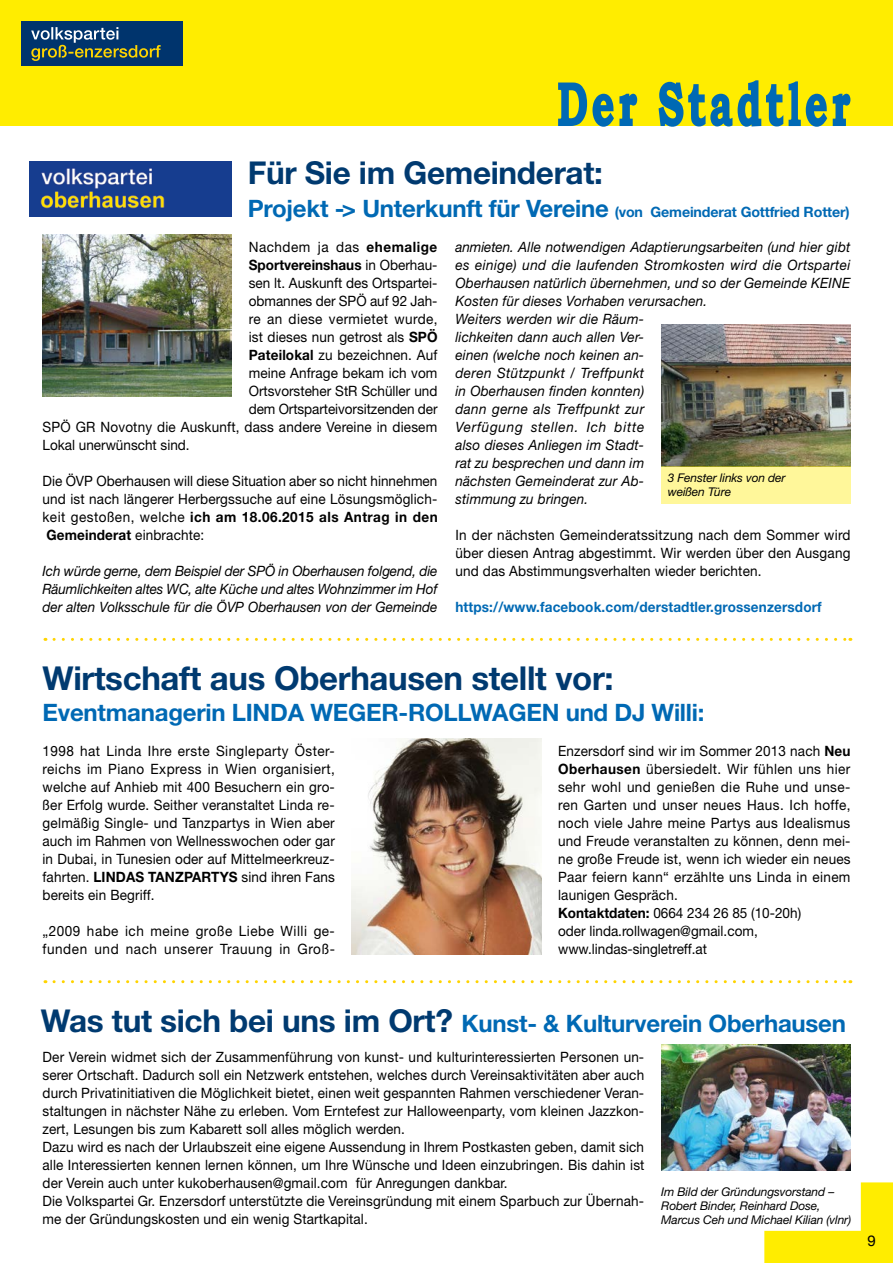
<style>
.page{position:relative;width:893px;height:1263px;background:#fff}
.page>*{position:absolute;margin:0;border:0;box-sizing:border-box;transform-origin:0 0}
.t1{font:700 33px "Helvetica Neue LT Std";letter-spacing:-.01em;color:#003a70}
.t2{font:700 31.5px "Helvetica Neue LT Std";letter-spacing:-.01em;color:#003a70}
.t3{font:700 24px "Helvetica Neue LT Std";letter-spacing:-.01em;color:#0069b4}
.t4{font:15px "Helvetica Neue";color:#000}
.t5{font:14.25px/18px "Helvetica Neue LT Std";letter-spacing:.01em;color:#000;text-align:justify;scale:.95 1}
.t6{font:italic 14.25px/18px "Helvetica Neue LT Std";letter-spacing:.01em;color:#000;text-align:justify;scale:.95 1}
.t7{font:14.25px/18px "Helvetica Neue LT Std";letter-spacing:.035em;color:#000;scale:.95 1}
.t8{font:700 14.25px "Helvetica Neue LT Std";letter-spacing:-.01em;color:#0069b4}
.t9{font:700 14.25px "Helvetica Neue LT Std";letter-spacing:.01em;color:#0069b4;scale:.95 1}
.t10{font:700 14.25px "Helvetica Neue LT Std";color:#000;scale:.95 1}
.t11{font:14.25px "Helvetica Neue LT Std";letter-spacing:.03em;color:#000;scale:.95 1}
.t12{font:14.25px "Helvetica Neue LT Std";letter-spacing:.04em;color:#000;scale:.95 1}
.t13{font:italic 12px/14.2px "Helvetica Neue LT Std";letter-spacing:-.01em;color:#000}
.s1{font-size:24px}
.s2{font-weight:700}
.s3{font-weight:400}
.s4{font-size:31.5px;color:#003a70}
</style>
<div class="page">
<div style="left:0;top:0;width:893px;height:126px;background:#ffed00"></div>
<svg style="left:764px;top:1182px;width:129px;height:81px"></svg>
<svg style="left:738px;top:80px;width:45px;height:47px"></svg>
<svg style="left:833px;top:94px;width:17px;height:32px"></svg>
<svg style="left:658px;top:82px;width:74px;height:45px"></svg>
<svg style="left:558px;top:83px;width:79px;height:44px"></svg>
<svg style="left:789px;top:81px;width:38px;height:46px"></svg>
<div style="left:21px;top:21px;width:162px;height:44px;background:#00346d"></div>
<svg style="left:31px;top:27px;width:130px;height:34px"></svg>
<img style="left:30px;top:161px;width:202px;height:56px">
<img style="left:43px;top:234px;width:189px;height:162px">
<img style="left:352px;top:738px;width:189px;height:216px">
<img style="left:661px;top:324px;width:189px;height:142px">
<img style="left:661px;top:1044px;width:189px;height:126px">
<svg style="left:54px;top:980px;width:797px;height:3px"></svg>
<svg style="left:54px;top:638px;width:797px;height:3px"></svg>
<div style="left:661px;top:466px;width:189px;height:38px;background:#fff79a"></div>
<h2 class="t2" style="left:248px;top:153px;width:357px">Für Sie im Gemeinderat:</h2>
<p class="t8" style="left:248px;top:203px;width:603px"><span class="s1">Projekt -&gt; Unterkunft für Vereine</span> (von Gemeinderat Gottfried Rotter)</p>
<p class="t12" style="left:249px;top:238px;width:200px">Nachdem ja das <span class="s2">ehemalige</span></p>
<p class="t10" style="left:249px;top:256px;width:200px">Sportvereinshaus <span class="s3">in Oberhau-</span></p>
<p class="t5" style="left:249px;top:274px;width:200px">sen lt. Auskunft des Ortspartei-</p>
<p class="t5" style="left:249px;top:292px;width:200px">obmannes der SPÖ auf 92 Jah-</p>
<p class="t11" style="left:249px;top:310px;width:200px">re an diese vermietet wurde,</p>
<p class="t5" style="left:249px;top:328px;width:200px">ist dieses nun getrost als <span class="s2">SPÖ</span></p>
<p class="t5" style="left:249px;top:346px;width:200px"><span class="s2">Pateilokal</span> zu bezeichnen. Auf</p>
<p class="t5" style="left:249px;top:364px;width:200px">meine Anfrage bekam ich vom</p>
<p class="t5" style="left:249px;top:382px;width:200px">Ortsvorsteher StR Schüller und</p>
<p class="t5" style="left:249px;top:400px;width:200px">dem Ortsparteivorsitzenden der</p>
<p class="t5" style="left:43px;top:418px;width:417px">SPÖ GR Novotny die Auskunft, dass andere Vereine in diesem</p>
<p class="t5" style="left:43px;top:436px;width:156px">Lokal unerwünscht sind.</p>
<p class="t5" style="left:43px;top:472px;width:418px">Die ÖVP Oberhausen will diese Situation aber so nicht hinnehmen und ist nach längerer Herbergssuche auf eine Lösungsmöglich&shy;keit gestoßen, welche <span class="s2">ich am 18.06.2015 als Antrag in den Gemeinderat</span> einbrachte:</p>
<p class="t6" style="left:43px;top:562px;width:417px">Ich würde gerne, dem Beispiel der SPÖ in Oberhausen folgend, die Räumlichkeiten altes WC, alte Küche und altes Wohnzimmer im Hof der alten Volksschule für die ÖVP Oberhausen von der Gemeinde</p>
<p class="t6" style="left:455px;top:238px;width:417px;text-align:left">anmieten. Alle notwendigen Adaptierungsarbeiten (und hier gibt es einige) und die laufenden Stromkosten wird die Ortspartei Oberhausen natürlich übernehmen, und so der Gemeinde KEINE Kosten für dieses Vorhaben verursachen.<br>Weiters werden wir die Räum-<br>lichkeiten dann auch allen Ver-<br>einen (welche noch keinen an-<br>deren Stützpunkt / Treffpunkt<br>in Oberhausen finden konnten)<br>dann gerne als Treffpunkt zur<br>Verfügung stellen. Ich bitte<br>also dieses Anliegen im Stadt-<br>rat zu besprechen und dann im<br>nächsten Gemeinderat zur Ab-<br>stimmung zu bringen.</p>
<p class="t5" style="left:455px;top:526px;width:417px">In der nächsten Gemeinderatssitzung nach dem Sommer wird über diesen Antrag abgestimmt. Wir werden über den Ausgang und das Abstimmungsverhalten wieder berichten.</p>
<p class="t9" style="left:455px;top:598px;width:387px">https://www.facebook.com/derstadtler.grossenzersdorf</p>
<p class="t13" style="left:668px;top:471px;width:119px">3 Fenster links von der weißen Türe</p>
<h1 class="t1" style="left:43px;top:657px;width:573px">Wirtschaft aus Oberhausen stellt vor:</h1>
<h3 class="t3" style="left:43px;top:697px;width:663px">Eventmanagerin LINDA WEGER-ROLLWAGEN und DJ Willi:</h3>
<p class="t5" style="left:43px;top:742px;width:309px">1998 hat Linda Ihre erste Singleparty Öster&shy;reichs im Piano Express in Wien organisiert, welche auf Anhieb mit 400 Besuchern ein gro&shy;ßer Erfolg wurde. Seither veranstaltet Linda re&shy;gelmäßig Single- und Tanzpartys in Wien aber auch im Rahmen von Wellnesswochen oder gar in Dubai, in Tunesien oder auf Mittelmeerkreuz&shy;fahrten. <span class="s2">LINDAS TANZPARTYS</span> sind ihren Fans bereits ein Begriff.</p>
<p class="t7" style="left:43px;top:922px;width:309px">„2009 habe ich meine große Liebe Willi ge&shy;funden und nach unserer Trauung in Groß-</p>
<p class="t5" style="left:558px;top:742px;width:309px;text-align:left">Enzersdorf sind wir im Sommer 2013 nach <span class="s2">Neu Oberhausen</span> übersiedelt. Wir fühlen uns hier sehr wohl und genießen die Ruhe und unse&shy;ren Garten und unser neues Haus. Ich hoffe, noch viele Jahre meine Partys aus Idealismus und Freude veranstalten zu können, denn mei&shy;ne große Freude ist, wenn ich wieder ein neues Paar feiern kann“ erzählte uns Linda in einem launigen Gespräch.<br><span class="s2">Kontaktdaten:</span> 0664 234 26 85 (10-20h)<br>oder linda.rollwagen@gmail.com, www.lindas-singletreff.at</p>
<h3 class="t3" style="left:41px;top:1008px;width:807px"><span class="s4">Was tut sich bei uns im Ort?</span> Kunst- &amp; Kulturverein Oberhausen</h3>
<p class="t5" style="left:43px;top:1048px;width:635px;text-align:left">Der Verein widmet sich der Zusammenführung von kunst- und kulturinteressierten Personen un&shy;serer Ortschaft. Dadurch soll ein Netzwerk entstehen, welches durch Vereinsaktivitäten aber auch durch Privatinitiativen die Möglichkeit bietet, einen weit gespannten Rahmen verschiedener Veran&shy;staltungen in nächster Nähe zu erleben. Vom Erntefest zur Halloweenparty, vom kleinen Jazzkon&shy;zert, Lesungen bis zum Kabarett soll alles möglich werden.<br>Dazu wird es nach der Urlaubszeit eine eigene Aussendung in Ihrem Postkasten geben, damit sich alle Interessierten kennen lernen können, um Ihre Wünsche und Ideen einzubringen. Bis dahin ist der Verein auch unter kukoberhausen@gmail.com für Anregungen dankbar.<br>Die Volkspartei Gr. Enzersdorf unterstützte die Vereinsgründung mit einem Sparbuch zur Übernah&shy;me der Gründungskosten und ein wenig Startkapital.</p>
<p class="t13" style="left:661px;top:1184px;width:192px">Im Bild der Gründungsvorstand –<br>Robert Binder, Reinhard Dose,<br>Marcus Ceh und Michael Kilian (vlnr)</p>
<p class="t4" style="left:868px;top:1228px;width:10px">9</p>
</div>
